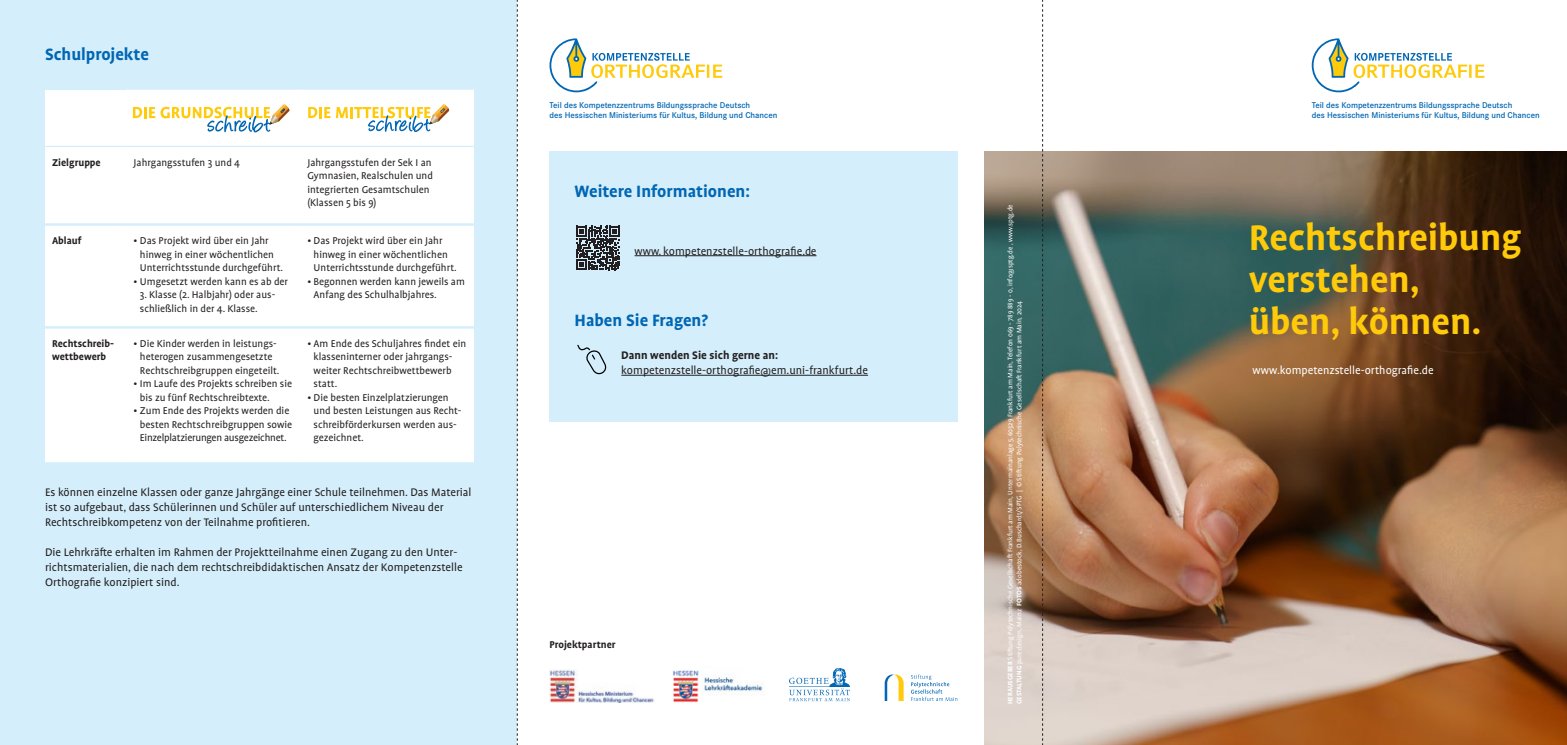
<style>
.page{position:relative;width:1567px;height:745px;background:#fff}
.page>*{position:absolute;margin:0;border:0;box-sizing:border-box;transform-origin:0 0}
.t1{font:700 40.62px/42px "Profile Pro";color:#feca0a}
.t2{font:700 18.75px "Profile Pro";color:#0166b3}
.t3{font:12.5px/15px "Profile Pro";color:#231f20}
.t4{font:12.5px "Profile Pro";color:#fff}
.t5{font:700 12.5px "Profile Pro";color:#231f20}
.t6{font:11.25px/13.5px "Profile Pro";color:#231f20}
.t7{font:700 11.25px/13.5px "Profile Pro";color:#231f20}
.t8{font:600 8.75px/10.5px "Corporate S";color:#0166b3}
.t9{font:7.5px/9px "Profile Pro";color:#fff}
.s1{font-weight:700}
</style>
<div class="page">
<div style="left:549px;top:151px;width:409px;height:270px;background:#d4effb"></div>
<div style="left:0;top:0;width:517px;height:744px;background:#d4effb"></div>
<img style="left:984px;top:151px;width:582px;height:593px">
<svg style="left:884px;top:674px;width:19px;height:26px"></svg>
<svg style="left:911px;top:674px;width:46px;height:26px"></svg>
<svg style="left:789px;top:668px;width:61px;height:32px"></svg>
<img style="left:549px;top:669px;width:105px;height:33px">
<img style="left:704px;top:677px;width:59px;height:17px">
<img style="left:673px;top:670px;width:26px;height:32px">
<div style="left:45px;top:90px;width:81px;height:56px;background:#fff"></div>
<div style="left:45px;top:147px;width:429px;height:315px;background:#fff"></div>
<hr style="left:126px;top:147px;width:1px;height:76px;background:#fff">
<hr style="left:299px;top:147px;width:2px;height:76px;background:#fff">
<hr style="left:126px;top:225px;width:1px;height:101px;background:#fff">
<hr style="left:299px;top:225px;width:2px;height:101px;background:#fff">
<hr style="left:126px;top:328px;width:1px;height:134px;background:#fff">
<hr style="left:299px;top:328px;width:2px;height:134px;background:#fff">
<hr style="left:45px;top:223px;width:81px;height:2px;background:#d4effb">
<hr style="left:126px;top:223px;width:174px;height:2px;background:#d4effb">
<hr style="left:300px;top:223px;width:174px;height:2px;background:#d4effb">
<hr style="left:45px;top:326px;width:81px;height:2px;background:#d4effb">
<hr style="left:126px;top:326px;width:174px;height:2px;background:#d4effb">
<hr style="left:300px;top:326px;width:174px;height:2px;background:#d4effb">
<svg style="left:126px;top:90px;width:348px;height:56px;background:#f4f3e7"></svg>
<svg style="left:517px;top:0;width:1px;height:744px"></svg>
<svg style="left:1042px;top:0;width:1px;height:744px"></svg>
<svg style="left:576px;top:226px;width:44px;height:44px"></svg>
<hr style="left:634px;top:255px;width:182px;height:1px;background:#231f20">
<hr style="left:621px;top:374px;width:247px;height:1px;background:#231f20">
<svg style="left:577px;top:344px;width:29px;height:31px"></svg>
<svg style="left:1311px;top:38px;width:173px;height:54px"></svg>
<svg style="left:549px;top:38px;width:173px;height:54px"></svg>
<h2 class="t2" style="left:45px;top:43px;width:105px">Schulprojekte</h2>
<p class="t7" style="left:52px;top:156px;width:50px">Zielgruppe</p>
<p class="t6" style="left:134px;top:156px;width:108px">Jahrgangsstufen 3 und 4</p>
<p class="t6" style="left:307px;top:156px;width:127px">Jahrgangsstufen der Sek I an<br>Gymnasien, Realschulen und integrierten Gesamtschulen (Klassen 5 bis 9)</p>
<p class="t7" style="left:52px;top:234px;width:31px">Ablauf</p>
<p class="t6" style="left:140px;top:234px;width:145px;text-indent:-6px">• Das Projekt wird über ein Jahr hinweg in einer wöchentlichen<br>Unterrichtsstunde durchgeführt.</p>
<p class="t6" style="left:134px;top:274px;width:156px">• Umgesetzt werden kann es ab der</p>
<p class="t6" style="left:140px;top:288px;width:137px">3. Klasse (2. Halbjahr) oder aus&shy;schließlich in der 4. Klasse.</p>
<p class="t6" style="left:313px;top:234px;width:145px;text-indent:-6px">• Das Projekt wird über ein Jahr hinweg in einer wöchentlichen<br>Unterrichtsstunde durchgeführt.</p>
<p class="t6" style="left:313px;top:274px;width:153px;text-indent:-6px">• Begonnen werden kann jeweils am<br>Anfang des Schulhalbjahres.</p>
<p class="t7" style="left:52px;top:336px;width:63px">Rechtschreib&shy;wettbewerb</p>
<p class="t6" style="left:134px;top:337px;width:147px;text-align:center">• Die Kinder werden in leistungs&shy;heterogen zusammengesetzte<br>Rechtschreibgruppen eingeteilt.</p>
<p class="t6" style="left:140px;top:377px;width:154px;text-indent:-6px">• Im Laufe des Projekts schreiben sie bis zu fünf Rechtschreibtexte.</p>
<p class="t6" style="left:134px;top:404px;width:160px;text-align:center">• Zum Ende des Projekts werden die besten Rechtschreibgruppen sowie<br>Einzelplatzierungen ausgezeichnet.</p>
<p class="t6" style="left:313px;top:337px;width:154px;text-indent:-6px">• Am Ende des Schuljahres findet ein klasseninterner oder jahrgangs&shy;weiter Rechtschreibwettbewerb statt.</p>
<p class="t6" style="left:313px;top:391px;width:149px;text-indent:-6px">• Die besten Einzelplatzierungen und besten Leistungen aus Recht&shy;schreibförderkursen werden aus&shy;gezeichnet.</p>
<p class="t3" style="left:45px;top:484px;width:428px">Es können einzelne Klassen oder ganze Jahrgänge einer Schule teilnehmen. Das Material ist so aufgebaut, dass Schülerinnen und Schüler auf unterschiedlichem Niveau der<br>Rechtschreibkompetenz von der Teilnahme profitieren.</p>
<p class="t3" style="left:45px;top:544px;width:419px">Die Lehrkräfte erhalten im Rahmen der Projektteilnahme einen Zugang zu den Unter&shy;richtsmaterialien, die nach dem rechtschreibdidaktischen Ansatz der Kompetenzstelle<br>Orthografie konzipiert sind.</p>
<p class="t8" style="left:549px;top:99px;width:229px">Teil des Kompetenzzentrums Bildungssprache Deutsch<br>des Hessischen Ministeriums für Kultus, Bildung und Chancen</p>
<h2 class="t2" style="left:574px;top:179px;width:177px">Weitere Informationen:</h2>
<p class="t3" style="left:634px;top:243px;width:183px">www. kompetenzstelle-orthografie.de</p>
<h2 class="t2" style="left:574px;top:308px;width:135px">Haben Sie Fragen?</h2>
<p class="t5" style="left:621px;top:347px;width:158px">Dann wenden Sie sich gerne an:</p>
<p class="t3" style="left:621px;top:363px;width:248px">kompetenzstelle-orthografie@em.uni-frankfurt.de</p>
<p class="t7" style="left:549px;top:638px;width:68px">Projektpartner</p>
<p class="t9" style="left:1005px;top:703px;width:501px;rotate:-90deg"><span class="s1">HERAUSGEBER</span> Stiftung Polytechnische Gesellschaft Frankfurt am Main, Untermainanlage 5, 60329 Frankfurt am Main, Telefon 069 - 789 889 - 0, info@sptg.de , www.sptg.de<br><span class="s1">GESTALTUNG</span> pure:design, Mainz <span class="s1">FOTOS</span> adobestock, D.Buschardt/SPTG | © Stiftung Polytechnische Gesellschaft Frankfurt am Main, 2024</p>
<p class="t8" style="left:1311px;top:99px;width:229px">Teil des Kompetenzzentrums Bildungssprache Deutsch<br>des Hessischen Ministeriums für Kultus, Bildung und Chancen</p>
<h1 class="t1" style="left:1248px;top:217px;width:274px">Rechtschreibung verstehen, üben, können.</h1>
<p class="t4" style="left:1252px;top:362px;width:183px">www.kompetenzstelle-orthografie.de</p>
</div>
